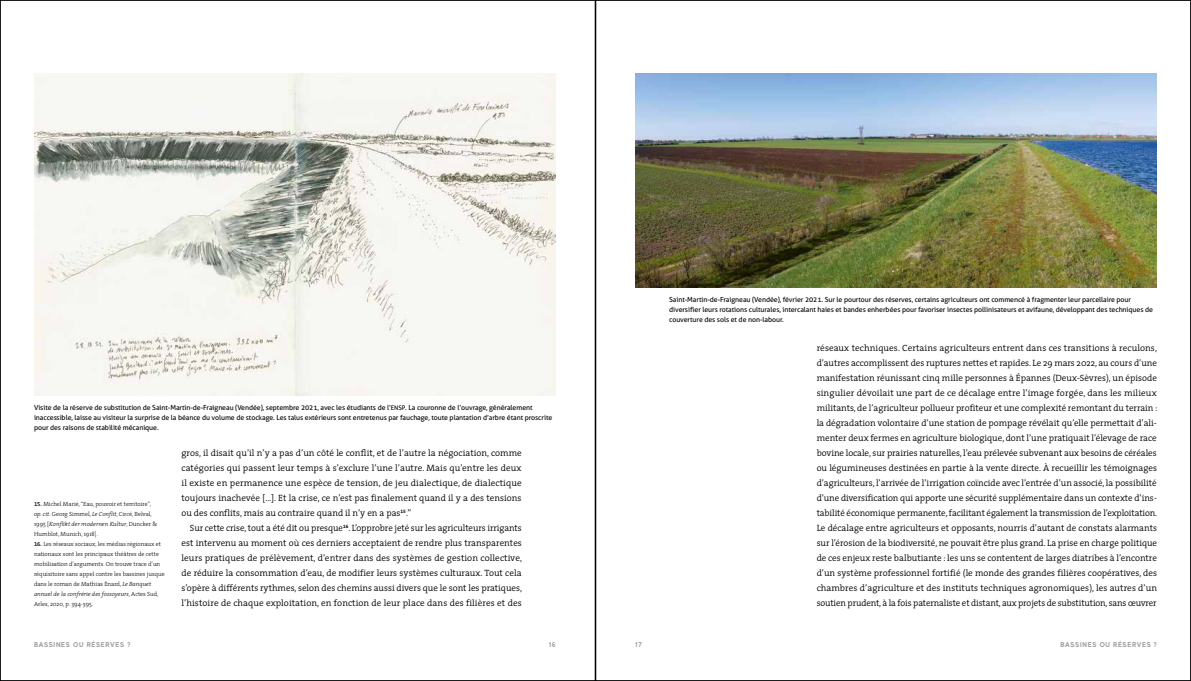
<style>
.page{position:relative;width:1191px;height:681px;background:#fff}
.page>*{position:absolute;margin:0;border:0;box-sizing:border-box;transform-origin:0 0}
.t1{font:300 9.1px/15px "The Serif";color:#000;text-align:justify}
.t2{font:7px/10px "Aller";letter-spacing:-.01em;color:#000}
.t3{font:700 7px "MADE Evolve Sans";letter-spacing:.1em;color:#9d9d9c}
.t4{font:300 6px/10px "The Serif";color:#000}
.s1{font-size:6.3px}
.s2{font-family:"The Sans B6";font-weight:600}
.s3{font-style:italic}
</style>
<div class="page">
<img style="left:635px;top:74px;width:522px;height:214px">
<img style="left:34px;top:74px;width:522px;height:321px">
<p class="t2" style="left:34px;top:402px;width:520px">Visite de la réserve de substitution de Saint-Martin-de-Fraigneau (Vendée), septembre 2021, avec les étudiants de l’<span class="s1">ENSP</span>. La couronne de l’ouvrage, généralement inaccessible, laisse au visiteur la surprise de la béance du volume de stockage. Les talus extérieurs sont entretenus par fauchage, toute plantation d’arbre étant proscrite pour des raisons de stabilité mécanique.</p>
<p class="t4" style="left:34px;top:498px;width:125px"><span class="s2">15.</span> Michel Marié, “Eau, pouvoir et territoire”, <span class="s3">op. cit.</span> Georg Simmel, <span class="s3">Le Conflit</span>, Circé, Belval, 1995 [<span class="s3">Konflikt der modernen Kultur</span>, Duncker &amp; Humblot, Munich, 1918].</p>
<p class="t4" style="left:34px;top:538px;width:132px"><span class="s2">16.</span> Les réseaux sociaux, les médias régionaux et nationaux sont les principaux théâtres de cette mobilisation d’arguments. On trouve trace d’un réquisitoire sans appel contre les bassines jusque dans le roman de Mathias Énard, <span class="s3">Le Banquet annuel de la confrérie des fossoyeurs</span>, Actes Sud, Arles, 2020, p. 394-395.</p>
<p class="t1" style="left:181px;top:445px;width:342px">gros, il disait qu’il n’y a pas d’un côté le conflit, et de l’autre la négociation, comme catégories qui passent leur temps à s’exclure l’une l’autre. Mais qu’entre les deux il existe en permanence une espèce de tension, de jeu dialectique, de dialectique toujours inachevée […]. Et la crise, ce n’est pas finalement quand il y a des tensions ou des conflits, mais au contraire quand il n’y en a pas<sup>15</sup>.”</p>
<p class="t1" style="left:181px;top:520px;width:342px;text-indent:9px">Sur cette crise, tout a été dit ou presque<sup>16</sup>. L’opprobre jeté sur les agriculteurs irrigants est intervenu au moment où ces derniers acceptaient de rendre plus transparentes leurs pratiques de prélèvement, d’entrer dans des systèmes de gestion collective, de réduire la consommation d’eau, de modifier leurs systèmes culturaux. Tout cela s’opère à différents rythmes, selon des chemins aussi divers que le sont les pratiques, l’histoire de chaque exploitation, en fonction de leur place dans des filières et des</p>
<p class="t2" style="left:669px;top:294px;width:485px">Saint-Martin-de-Fraigneau (Vendée), février 2021. Sur le pourtour des réserves, certains agriculteurs ont commencé à fragmenter leur parcellaire pour diversifier leurs rotations culturales, intercalant haies et bandes enherbées pour favoriser insectes pollinisateurs et avifaune, développant des techniques de couverture des sols et de non-labour.</p>
<p class="t1" style="left:816px;top:340px;width:342px">réseaux techniques. Certains agriculteurs entrent dans ces transitions à reculons, d’autres accomplissent des ruptures nettes et rapides. Le 29 mars 2022, au cours d’une manifestation réunissant cinq mille personnes à Épannes (Deux-Sèvres), un épisode singulier dévoilait une part de ce décalage entre l’image forgée, dans les milieux militants, de l’agriculteur pollueur profiteur et une complexité remontant du terrain : la dégradation volontaire d’une station de pompage révélait qu’elle permettait d’ali&shy;menter deux fermes en agriculture biologique, dont l’une pratiquait l’élevage de race bovine locale, sur prairies naturelles, l’eau prélevée subvenant aux besoins de céréales ou légumineuses destinées en partie à la vente directe. À recueillir les témoignages d’agriculteurs, l’arrivée de l’irrigation coïncide avec l’entrée d’un associé, la possibilité d’une diversification qui apporte une sécurité supplémentaire dans un contexte d’ins&shy;tabilité économique permanente, facilitant également la transmission de l’exploitation.<br>Le décalage entre agriculteurs et opposants, nourris d’autant de constats alarmants sur l’érosion de la biodiversité, ne pouvait être plus grand. La prise en charge politique de ces enjeux reste balbutiante : les uns se contentent de larges diatribes à l’encontre d’un système professionnel fortifié (le monde des grandes filières coopératives, des chambres d’agriculture et des instituts techniques agronomiques), les autres d’un soutien prudent, à la fois paternaliste et distant, aux projets de substitution, sans œuvrer</p>
<p class="t3" style="left:34px;top:639px;width:98px">BASSINES OU RÉSERVES ?</p>
<p class="t3" style="left:549px;top:639px;width:8px">16</p>
<p class="t3" style="left:635px;top:639px;width:8px">17</p>
<p class="t3" style="left:1060px;top:639px;width:98px">BASSINES OU RÉSERVES ?</p>
</div>
